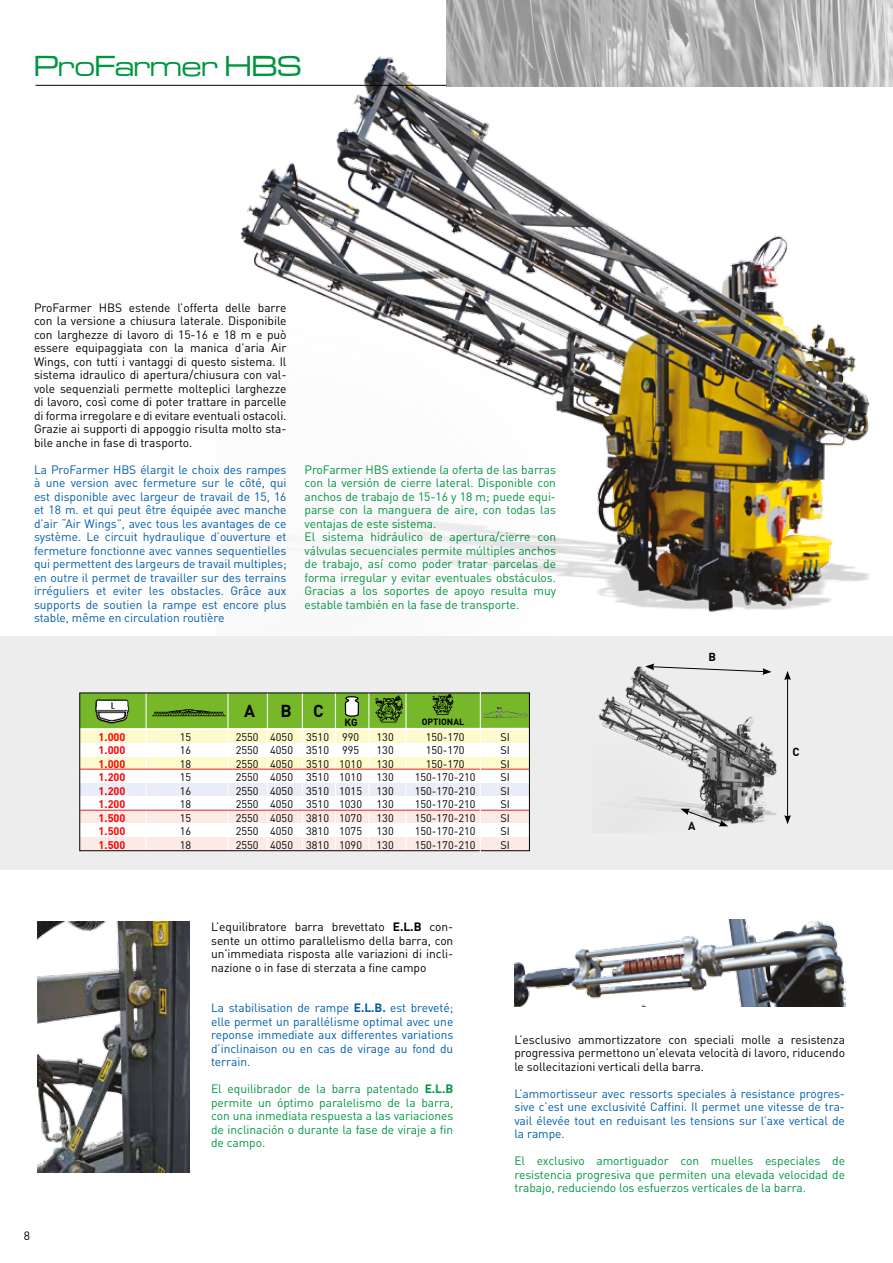
<style>
.page{position:relative;width:893px;height:1263px;background:#fff}
.page>*{position:absolute;margin:0;border:0;box-sizing:border-box;transform-origin:0 0}
.t1{font:500 expanded 30px "Microgramma Com";color:#009641}
.t2{font:700 17.1px "DIN";color:#000}
.t3{font:12px/13.5px "DIN";letter-spacing:-.005em;color:#005da9;text-align:justify}
.t4{font:12px/13.5px "DIN";letter-spacing:-.005em;color:#000;text-align:justify}
.t5{font:12px/13.5px "DIN";letter-spacing:-.005em;color:#009641;text-align:justify}
.t6{font:700 11.55px "DIN";color:#000}
.t7{font:10.95px "DIN";color:#000}
.t8{font:700 10.95px "DIN";color:#f00}
.t9{font:700 10.2px "DIN";color:#000}
.t10{font:700 9px "DIN";color:#000}
.s1{font-weight:700}
</style>
<div class="page">
<hr style="left:892px;top:869px;width:1px;height:220px;background:#ebebeb">
<img style="left:446px;top:0;width:447px;height:26px">
<img style="left:216px;top:26px;width:677px;height:586px">
<div style="left:0;top:636px;width:893px;height:233px;background:#ededed"></div>
<img style="left:514px;top:919px;width:331px;height:87px">
<img style="left:38px;top:922px;width:151px;height:250px">
<hr style="left:36px;top:85px;width:410px;height:1px;background:#000">
<div style="left:80px;top:693px;width:449px;height:158px;background:#fff"></div>
<div style="left:80px;top:730px;width:449px;height:12px;background:#ffface"></div>
<div style="left:80px;top:757px;width:449px;height:12px;background:#ffface"></div>
<div style="left:80px;top:784px;width:449px;height:12px;background:#e9edf8"></div>
<div style="left:80px;top:811px;width:449px;height:12px;background:#fbebe4"></div>
<div style="left:80px;top:838px;width:449px;height:12px;background:#fbebe4"></div>
<div style="left:80px;top:693px;width:449px;height:35px;background:#76b82a"></div>
<hr style="left:145px;top:693px;width:2px;height:158px;background:#fff">
<hr style="left:227px;top:693px;width:2px;height:158px;background:#fff">
<hr style="left:267px;top:693px;width:1px;height:158px;background:#fff">
<hr style="left:302px;top:693px;width:1px;height:158px;background:#fff">
<hr style="left:335px;top:693px;width:1px;height:158px;background:#fff">
<hr style="left:368px;top:693px;width:1px;height:158px;background:#fff">
<hr style="left:405px;top:693px;width:2px;height:158px;background:#fff">
<div style="left:80px;top:693px;width:450px;height:158px;border:1px solid #000"></div>
<img style="left:153px;top:700px;width:75px;height:24px">
<img style="left:373px;top:692px;width:34px;height:36px">
<img style="left:89px;top:692px;width:42px;height:37px">
<svg style="left:344px;top:696px;width:16px;height:154px"></svg>
<img style="left:431px;top:692px;width:25px;height:23px">
<hr style="left:79px;top:769px;width:451px;height:1px;background:#e30613">
<hr style="left:79px;top:810px;width:451px;height:1px;background:#e30613">
<hr style="left:480px;top:692px;width:1px;height:161px;background:#fff">
<img style="left:598px;top:666px;width:191px;height:161px">
<hr style="left:787px;top:678px;width:1px;height:139px;background:#000">
<svg style="left:784px;top:671px;width:7px;height:9px"></svg>
<svg style="left:784px;top:815px;width:7px;height:9px"></svg>
<svg style="left:680px;top:809px;width:48px;height:17px"></svg>
<svg style="left:645px;top:663px;width:127px;height:12px"></svg>
<img style="left:483px;top:706px;width:44px;height:12px">
<h1 class="t1" style="left:34px;top:47px;width:269px">ProFarmer HBS</h1>
<p class="t4" style="left:34px;top:301px;width:254px">ProFarmer HBS estende l’offerta delle barre con la versione a chiusura laterale. Disponibile con larghezze di lavoro di 15-16 e 18 m e può essere equipaggiata con la manica d’aria Air Wings, con tutti i vantaggi di questo sistema. Il sistema idraulico di apertura/chiusura con val&shy;vole sequenziali permette molteplici larghezze di lavoro, così come di poter trattare in parcelle di forma irregolare e di evitare eventuali ostacoli.<br>Grazie ai supporti di appoggio risulta molto sta&shy;bile anche in fase di trasporto.</p>
<p class="t3" style="left:34px;top:463px;width:254px">La ProFarmer HBS élargit le choix des rampes à une version avec fermeture sur le côté, qui est disponible avec largeur de travail de 15, 16 et 18 m. et qui peut être équipée avec manche d’air “Air Wings”, avec tous les avantages de ce système. Le circuit hydraulique d’ouverture et fermeture fonctionne avec vannes sequentielles qui permettent des largeurs de travail multiples; en outre il permet de travailler sur des terrains irréguliers et eviter les obstacles. Grâce aux supports de soutien la rampe est encore plus stable, même en circulation routière</p>
<p class="t5" style="left:305px;top:463px;width:253px;text-align:left">ProFarmer HBS extiende la oferta de las barras con la versión de cierre lateral. Disponible con anchos de trabajo de 15-16 y 18 m; puede equi&shy;parse con la manguera de aire, con todas las ventajas de este sistema.<br>El sistema hidráulico de apertura/cierre con válvulas secuenciales permite múltiples anchos de trabajo, así como poder tratar parcelas de forma irregular y evitar eventuales obstáculos.<br>Gracias a los soportes de apoyo resulta muy estable también en la fase de transporte.</p>
<h2 class="t2" style="left:244px;top:699px;width:12px">A</h2>
<h2 class="t2" style="left:281px;top:699px;width:45px">B C</h2>
<p class="t9" style="left:345px;top:715px;width:15px">KG</p>
<p class="t10" style="left:422px;top:716px;width:44px">OPTIONAL</p>
<p class="t8" style="left:99px;top:729px;width:28px">1.000</p>
<p class="t7" style="left:180px;top:730px;width:13px">15</p>
<p class="t7" style="left:236px;top:730px;width:125px">2550 4050 3510 990</p>
<p class="t7" style="left:377px;top:730px;width:19px">130</p>
<p class="t7" style="left:426px;top:730px;width:40px">150-170</p>
<p class="t7" style="left:500px;top:730px;width:11px">SI</p>
<p class="t8" style="left:99px;top:743px;width:28px">1.000</p>
<p class="t7" style="left:180px;top:744px;width:13px">16</p>
<p class="t7" style="left:236px;top:744px;width:125px">2550 4050 3510 995</p>
<p class="t7" style="left:377px;top:744px;width:19px">130</p>
<p class="t7" style="left:426px;top:744px;width:40px">150-170</p>
<p class="t7" style="left:500px;top:744px;width:11px">SI</p>
<p class="t8" style="left:99px;top:756px;width:28px">1.000</p>
<p class="t7" style="left:180px;top:757px;width:13px">18</p>
<p class="t7" style="left:236px;top:757px;width:128px">2550 4050 3510 1010</p>
<p class="t7" style="left:377px;top:757px;width:19px">130</p>
<p class="t7" style="left:426px;top:757px;width:40px">150-170</p>
<p class="t7" style="left:500px;top:757px;width:11px">SI</p>
<p class="t8" style="left:99px;top:770px;width:28px">1.200</p>
<p class="t7" style="left:180px;top:771px;width:13px">15</p>
<p class="t7" style="left:236px;top:771px;width:128px">2550 4050 3510 1010</p>
<p class="t7" style="left:377px;top:771px;width:19px">130</p>
<p class="t7" style="left:415px;top:771px;width:62px">150-170-210</p>
<p class="t7" style="left:500px;top:771px;width:11px">SI</p>
<p class="t8" style="left:99px;top:783px;width:28px">1.200</p>
<p class="t7" style="left:180px;top:784px;width:13px">16</p>
<p class="t7" style="left:236px;top:784px;width:128px">2550 4050 3510 1015</p>
<p class="t7" style="left:377px;top:784px;width:19px">130</p>
<p class="t7" style="left:415px;top:784px;width:62px">150-170-210</p>
<p class="t7" style="left:500px;top:784px;width:11px">SI</p>
<p class="t8" style="left:99px;top:797px;width:28px">1.200</p>
<p class="t7" style="left:180px;top:798px;width:13px">18</p>
<p class="t7" style="left:236px;top:798px;width:128px">2550 4050 3510 1030</p>
<p class="t7" style="left:377px;top:798px;width:19px">130</p>
<p class="t7" style="left:415px;top:798px;width:62px">150-170-210</p>
<p class="t7" style="left:500px;top:798px;width:11px">SI</p>
<p class="t8" style="left:99px;top:810px;width:28px">1.500</p>
<p class="t7" style="left:180px;top:811px;width:13px">15</p>
<p class="t7" style="left:236px;top:811px;width:128px">2550 4050 3810 1070</p>
<p class="t7" style="left:377px;top:811px;width:19px">130</p>
<p class="t7" style="left:415px;top:811px;width:62px">150-170-210</p>
<p class="t7" style="left:500px;top:811px;width:11px">SI</p>
<p class="t8" style="left:99px;top:824px;width:28px">1.500</p>
<p class="t7" style="left:180px;top:825px;width:13px">16</p>
<p class="t7" style="left:236px;top:825px;width:128px">2550 4050 3810 1075</p>
<p class="t7" style="left:377px;top:825px;width:19px">130</p>
<p class="t7" style="left:415px;top:825px;width:62px">150-170-210</p>
<p class="t7" style="left:500px;top:825px;width:11px">SI</p>
<p class="t8" style="left:99px;top:837px;width:28px">1.500</p>
<p class="t7" style="left:180px;top:838px;width:13px">18</p>
<p class="t7" style="left:236px;top:838px;width:128px">2550 4050 3810 1090</p>
<p class="t7" style="left:377px;top:838px;width:19px">130</p>
<p class="t7" style="left:415px;top:838px;width:62px">150-170-210</p>
<p class="t7" style="left:500px;top:838px;width:11px">SI</p>
<p class="t6" style="left:708px;top:649px;width:9px">B</p>
<p class="t6" style="left:688px;top:818px;width:9px">A</p>
<p class="t6" style="left:792px;top:744px;width:9px">C</p>
<p class="t4" style="left:24px;top:1229px;width:8px">8</p>
<p class="t4" style="left:211px;top:920px;width:244px">L’equilibratore barra brevettato <span class="s1">E.L.B</span> con&shy;sente un ottimo parallelismo della barra, con un’immediata risposta alle variazioni di incli&shy;nazione o in fase di sterzata a fine campo</p>
<p class="t3" style="left:211px;top:1001px;width:244px">La stabilisation de rampe <span class="s1">E.L.B.</span> est breveté; elle permet un parallélisme optimal avec une reponse immediate aux differentes variations d’inclinaison ou en cas de virage au fond du terrain.</p>
<p class="t5" style="left:211px;top:1082px;width:244px">El equilibrador de la barra patentado <span class="s1">E.L.B </span>permite un óptimo paralelismo de la barra, con una inmediata respuesta a las variaciones de inclinación o durante la fase de viraje a fin de campo.</p>
<p class="t4" style="left:514px;top:1033px;width:332px">L’esclusivo ammortizzatore con speciali molle a resistenza progressiva permettono un’elevata velocità di lavoro, riducendo le sollecitazioni verticali della barra.</p>
<p class="t3" style="left:514px;top:1087px;width:332px">L’ammortisseur avec ressorts speciales à resistance progres&shy;sive c’est une exclusivité Caffini. Il permet une vitesse de tra&shy;vail élevée tout en reduisant les tensions sur l’axe vertical de la rampe.</p>
<p class="t5" style="left:514px;top:1154px;width:332px">El exclusivo amortiguador con muelles especiales de resistencia progresiva que permiten una elevada velocidad de trabajo, reduciendo los esfuerzos verticales de la barra.</p>
</div>
